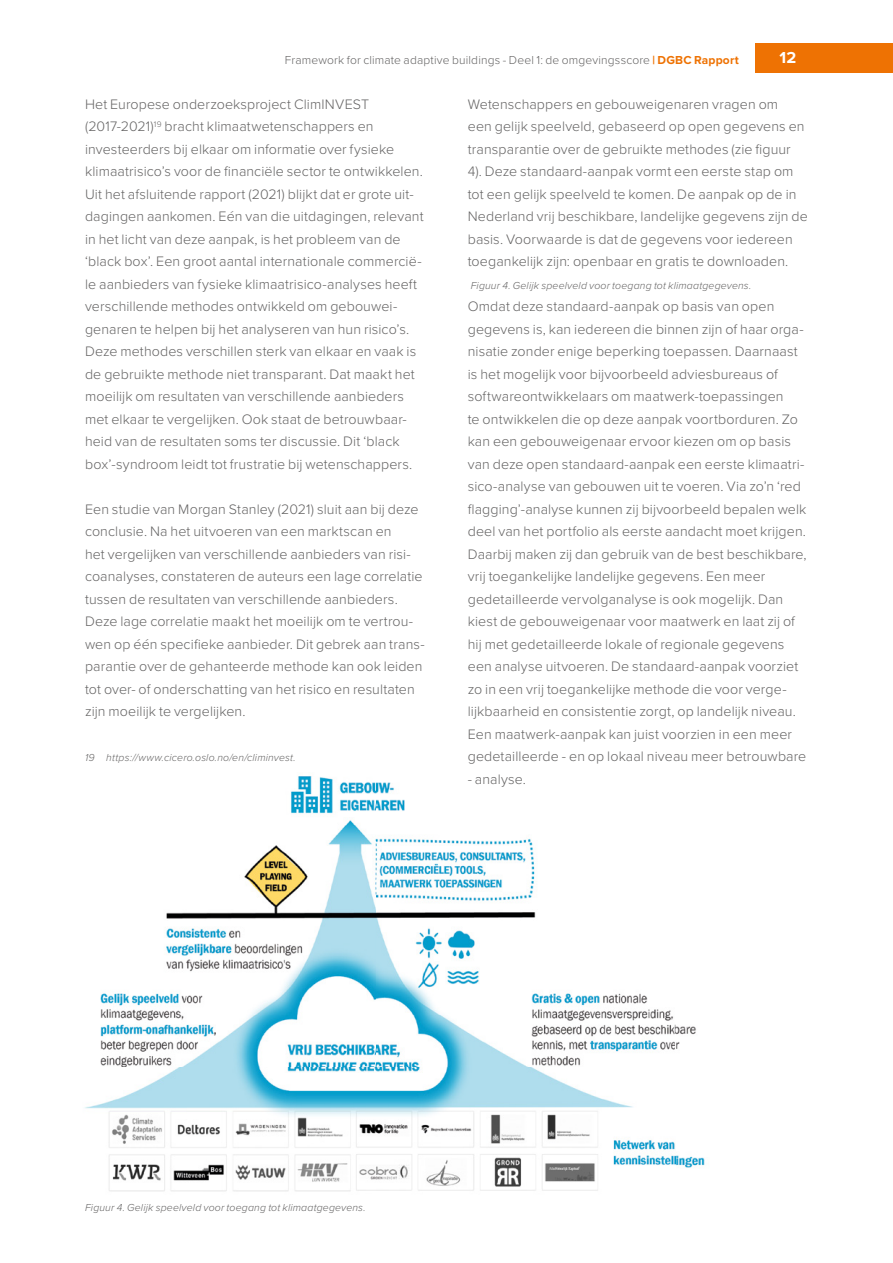
<style>
.page{position:relative;width:893px;height:1263px;background:#fff}
.page>*{position:absolute;margin:0;border:0;box-sizing:border-box;transform-origin:0 0}
.t1{font:700 16.5px "Proxima Nova";color:#fff}
.t2{font:300 14.25px/22.5px "Proxima Nova";letter-spacing:.005em;color:#646363}
.t3{font:300 12px "Proxima Nova";letter-spacing:.015em;color:#646363}
.t4{font:italic 300 10.5px "Proxima Nova";letter-spacing:.015em;color:#646363}
.s1{font-weight:700;color:#ee7203}
</style>
<div class="page">
<div style="left:755px;top:43px;width:138px;height:30px;background:#ee7203"></div>
<img style="left:84px;top:776px;width:621px;height:416px">
<p class="t3" style="left:285px;top:51px;width:455px">Framework for climate adaptive buildings - Deel 1: de omgevingsscore <span class="s1">| DGBC Rapport</span></p>
<p class="t1" style="left:780px;top:45px;width:18px">12</p>
<p class="t2" style="left:85px;top:92px;width:340px">Het Europese onderzoeksproject ClimINVEST (2017-2021)<sup>19</sup> bracht klimaatwetenschappers en investeerders bij elkaar om informatie over fysieke klimaatrisico’s voor de financiële sector te ontwikkelen.<br>Uit het afsluitende rapport (2021) blijkt dat er grote uit&shy;dagingen aankomen. Eén van die uitdagingen, relevant in het licht van deze aanpak, is het probleem van de ‘black box’. Een groot aantal internationale commercië&shy;le aanbieders van fysieke klimaatrisico-analyses heeft verschillende methodes ontwikkeld om gebouwei&shy;genaren te helpen bij het analyseren van hun risico’s.<br>Deze methodes verschillen sterk van elkaar en vaak is de gebruikte methode niet transparant. Dat maakt het moeilijk om resultaten van verschillende aanbieders met elkaar te vergelijken. Ook staat de betrouwbaar&shy;heid van de resultaten soms ter discussie. Dit ‘black box’-syndroom leidt tot frustratie bij wetenschappers.</p>
<p class="t2" style="left:85px;top:497px;width:341px">Een studie van Morgan Stanley (2021) sluit aan bij deze conclusie. Na het uitvoeren van een marktscan en<br>het vergelijken van verschillende aanbieders van risi&shy;coanalyses, constateren de auteurs een lage correlatie tussen de resultaten van verschillende aanbieders.<br>Deze lage correlatie maakt het moeilijk om te vertrou&shy;wen op één specifieke aanbieder. Dit gebrek aan trans&shy;parantie over de gehanteerde methode kan ook leiden tot over- of onderschatting van het risico en resultaten zijn moeilijk te vergelijken.</p>
<p class="t4" style="left:85px;top:750px;width:212px">19 https://www.cicero.oslo.no/en/climinvest.</p>
<p class="t2" style="left:468px;top:92px;width:342px">Wetenschappers en gebouweigenaren vragen om<br>een gelijk speelveld, gebaseerd op open gegevens en transparantie over de gebruikte methodes (zie figuur 4). Deze standaard-aanpak vormt een eerste stap om tot een gelijk speelveld te komen. De aanpak op de in Nederland vrij beschikbare, landelijke gegevens zijn de basis. Voorwaarde is dat de gegevens voor iedereen toegankelijk zijn: openbaar en gratis te downloaden.</p>
<p class="t4" style="left:471px;top:277px;width:282px">Figuur 4. Gelijk speelveld voor toegang tot klimaatgegevens.</p>
<p class="t2" style="left:468px;top:295px;width:340px">Omdat deze standaard-aanpak op basis van open gegevens is, kan iedereen die binnen zijn of haar orga&shy;nisatie zonder enige beperking toepassen. Daarnaast is het mogelijk voor bijvoorbeeld adviesbureaus of softwareontwikkelaars om maatwerk-toepassingen<br>te ontwikkelen die op deze aanpak voortborduren. Zo kan een gebouweigenaar ervoor kiezen om op basis van deze open standaard-aanpak een eerste klimaatri&shy;sico-analyse van gebouwen uit te voeren. Via zo’n ‘red flagging’-analyse kunnen zij bijvoorbeeld bepalen welk deel van het portfolio als eerste aandacht moet krijgen.<br>Daarbij maken zij dan gebruik van de best beschikbare, vrij toegankelijke landelijke gegevens. Een meer gedetailleerde vervolganalyse is ook mogelijk. Dan kiest de gebouweigenaar voor maatwerk en laat zij of hij met gedetailleerde lokale of regionale gegevens een analyse uitvoeren. De standaard-aanpak voorziet zo in een vrij toegankelijke methode die voor verge&shy;lijkbaarheid en consistentie zorgt, op landelijk niveau.<br>Een maatwerk-aanpak kan juist voorzien in een meer gedetailleerde - en op lokaal niveau meer betrouwbare</p>
<p class="t2" style="left:468px;top:767px;width:60px">- analyse.</p>
<p class="t4" style="left:85px;top:1200px;width:282px">Figuur 4. Gelijk speelveld voor toegang tot klimaatgegevens.</p>
</div>
